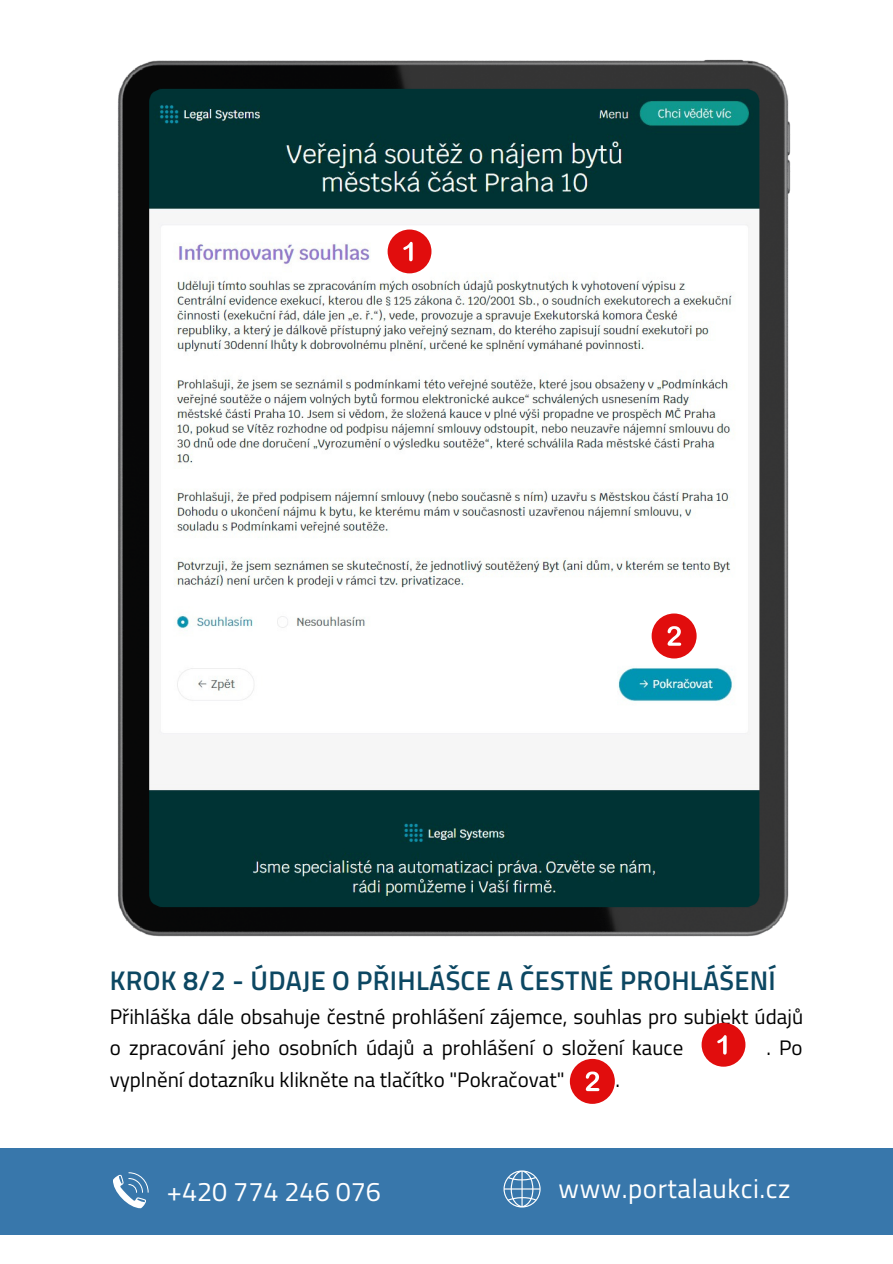
<style>
.page{position:relative;width:893px;height:1264px;background:#fff}
.page>*{position:absolute;margin:0;border:0;box-sizing:border-box;transform-origin:0 0}
.t1{font:600 27px "Titillium Web";letter-spacing:.01em;color:#0c4762}
.t2{font:27px "Titillium Web";letter-spacing:.02em;color:#fff}
.t3{font:27px "Titillium Web";color:#fff}
.t4{font:21px/31.5px "Titillium Web";color:#000}
</style>
<div class="page">
<div style="left:454px;top:1147px;width:438px;height:87px;background:#3877ab"></div>
<div style="left:0;top:1147px;width:454px;height:87px;background:#3877ab"></div>
<svg style="left:113px;top:1172px;width:36px;height:36px"></svg>
<svg style="left:503px;top:1170px;width:37px;height:37px"></svg>
<img style="left:117px;top:60px;width:673px;height:876px">
<div style="left:701px;top:1022px;width:44px;height:44px;background:#e10d0d;border-radius:50%"></div>
<svg style="left:717px;top:1035px;width:9px;height:19px"></svg>
<div style="left:387px;top:229px;width:44px;height:44px;background:#e10d0d;border-radius:50%"></div>
<svg style="left:403px;top:242px;width:9px;height:19px"></svg>
<div style="left:570px;top:1058px;width:44px;height:45px;background:#e10d0d;border-radius:50%"></div>
<svg style="left:585px;top:1071px;width:14px;height:20px"></svg>
<div style="left:651px;top:613px;width:45px;height:45px;background:#e10d0d;border-radius:50%"></div>
<svg style="left:667px;top:626px;width:14px;height:19px"></svg>
<p class="t1" style="left:110px;top:958px;width:667px">KROK 8/2 - ÚDAJE O PŘIHLÁŠCE A ČESTNÉ PROHLÁŠENÍ</p>
<p class="t4" style="left:110px;top:1000px;width:695px">Přihláška dále obsahuje čestné prohlášení zájemce, souhlas pro subjekt údajů o zpracování jeho osobních údajů a prohlášení o složení kauce</p>
<p class="t4" style="left:766px;top:1031px;width:38px">. Po</p>
<p class="t4" style="left:110px;top:1063px;width:456px">vyplnění dotazníku klikněte na tlačítko "Pokračovat"</p>
<p class="t4" style="left:615px;top:1063px;width:6px">.</p>
<p class="t3" style="left:167px;top:1170px;width:216px">+420 774 246 076</p>
<p class="t2" style="left:558px;top:1166px;width:233px">www.portalaukci.cz</p>
</div>
